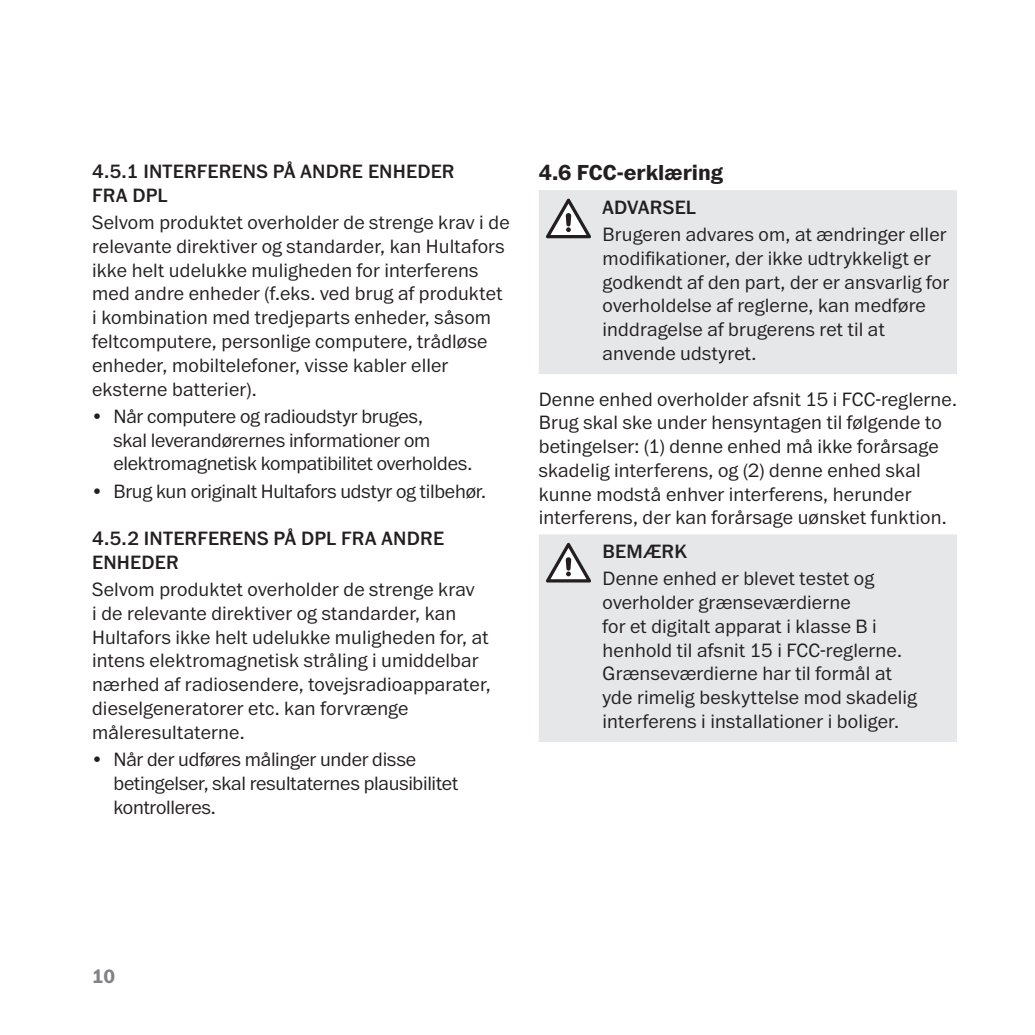
<style>
.page{position:relative;width:1035px;height:1035px;background:#fff}
.page>*{position:absolute;margin:0;border:0;box-sizing:border-box;transform-origin:0 0}
.Head_3{font:700 22.5px "Franklin ITC Pro";color:#231f20}
.Body{font:300 20px/23.8px "Franklin ITC Pro";letter-spacing:.01em;color:#231f20}
.Chart{font:300 20px/23.8px "Franklin ITC Pro";letter-spacing:.01em;color:#231f20}
.Body-2{font:300 20px/23.8px "Franklin ITC Pro";letter-spacing:-.01em;color:#231f20}
.Head_4{font:500 20px/23.8px "Franklin ITC Pro";letter-spacing:.01em;color:#231f20}
.t1{font:700 20px "Franklin ITC Pro";color:#808285}
</style>
<div class="page">
<div style="left:539px;top:190px;width:418px;height:184px;background:#e6e7e9"></div>
<svg style="left:546px;top:199px;width:45px;height:39px"></svg>
<div style="left:539px;top:534px;width:418px;height:208px;background:#e6e7e9"></div>
<svg style="left:546px;top:543px;width:45px;height:39px"></svg>
<p class="Head_4" style="left:92px;top:160px;width:364px">4.5.1 INTERFERENS PÅ ANDRE ENHEDER<br>FRA DPL</p>
<p class="Body" style="left:92px;top:211px;width:419px">Selvom produktet overholder de strenge krav i de relevante direktiver og standarder, kan Hultafors ikke helt udelukke muligheden for interferens med andre enheder (f.eks. ved brug af produktet i kombination med tredjeparts enheder, såsom feltcomputere, personlige computere, trådløse enheder, mobiltelefoner, visse kabler eller eksterne batterier).</p>
<p class="Body-2" style="left:113px;top:405px;width:360px;text-indent:-21px">• Når computere og radioudstyr bruges,<br>skal leverandørernes informationer om elektromagnetisk kompatibilitet overholdes.</p>
<p class="Body-2" style="left:92px;top:480px;width:396px">• Brug kun originalt Hultafors udstyr og tilbehør.</p>
<p class="Head_4" style="left:92px;top:527px;width:353px">4.5.2 INTERFERENS PÅ DPL FRA ANDRE<br>ENHEDER</p>
<p class="Body" style="left:92px;top:578px;width:400px">Selvom produktet overholder de strenge krav<br>i de relevante direktiver og standarder, kan Hultafors ikke helt udelukke muligheden for, at intens elektromagnetisk stråling i umiddelbar nærhed af radiosendere, tovejsradioapparater, dieselgeneratorer etc. kan forvrænge måleresultaterne.</p>
<p class="Body-2" style="left:113px;top:748px;width:346px;text-indent:-21px">• Når der udføres målinger under disse betingelser, skal resultaternes plausibilitet kontrolleres.</p>
<p class="Head_3" style="left:539px;top:160px;width:186px">4.6 FCC-erklæring</p>
<p class="Head_4" style="left:602px;top:196px;width:95px">ADVARSEL</p>
<p class="Body" style="left:602px;top:223px;width:348px">Brugeren advares om, at ændringer eller modifikationer, der ikke udtrykkeligt er godkendt af den part, der er ansvarlig for overholdelse af reglerne, kan medføre inddragelse af brugerens ret til at anvende udstyret.</p>
<p class="Chart" style="left:539px;top:387px;width:420px">Denne enhed overholder afsnit 15 i FCC-reglerne.<br>Brug skal ske under hensyntagen til følgende to betingelser: (1) denne enhed må ikke forårsage skadelig interferens, og (2) denne enhed skal kunne modstå enhver interferens, herunder interferens, der kan forårsage uønsket funktion.</p>
<p class="Head_4" style="left:602px;top:540px;width:86px">BEMÆRK</p>
<p class="Body" style="left:602px;top:567px;width:316px">Denne enhed er blevet testet og overholder grænseværdierne<br>for et digitalt apparat i klasse B i henhold til afsnit 15 i FCC-reglerne.<br>Grænseværdierne har til formål at yde rimelig beskyttelse mod skadelig interferens i installationer i boliger.</p>
<p class="t1" style="left:92px;top:964px;width:25px">10</p>
</div>
